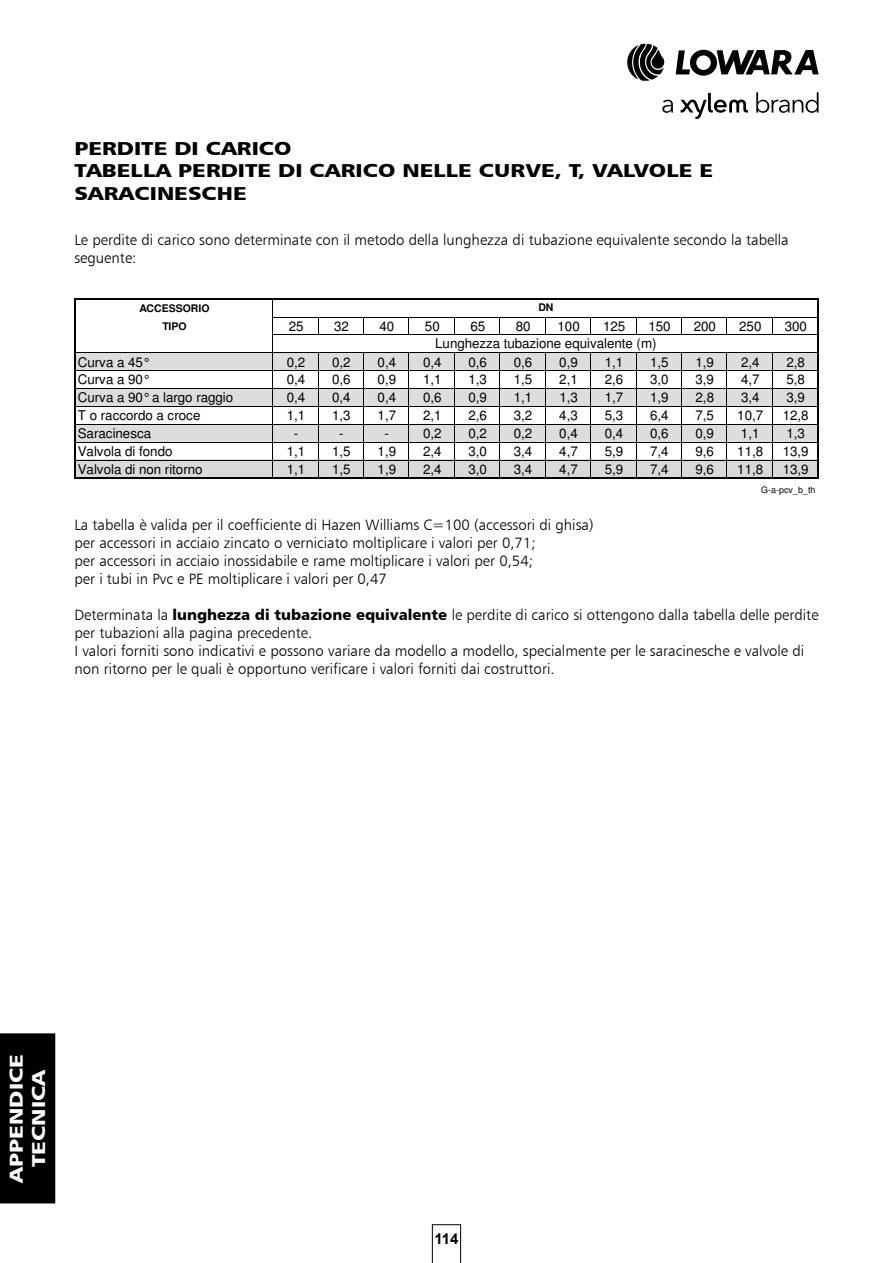
<style>
.page{position:relative;width:893px;height:1263px;background:#fff}
.page>*{position:absolute;margin:0;border:0;box-sizing:border-box;transform-origin:0 0}
.t1{font:18.75px/22.5px "Humanist 777 BT Black B";color:#000;scale:1.2 1}
.t2{font:18.75px/22.5px "Humanist 777 BT Black B";color:#fff;text-align:center;scale:1.2 1}
.t3{font:15px/18px "Humanist 777 BT Light B";color:#000}
.t4{font:700 15px "Arial";color:#000}
.t5{font:13.35px "Helvetica";letter-spacing:-.005em;color:#000}
.t6{font:700 10.5px/17.9px "Helvetica";color:#000;text-align:center}
.t7{font:9px "Helvetica";color:#000}
.s1{font-family:"Humanist 777 BT Black B"}
</style>
<div class="page">
<svg style="left:627px;top:44px;width:38px;height:37px"></svg>
<svg style="left:676px;top:50px;width:143px;height:26px"></svg>
<svg style="left:662px;top:100px;width:11px;height:13px"></svg>
<svg style="left:756px;top:92px;width:63px;height:21px"></svg>
<svg style="left:680px;top:93px;width:68px;height:26px"></svg>
<svg style="left:432px;top:1224px;width:29px;height:1px"></svg>
<hr style="left:432px;top:1225px;width:1px;height:38px;background:#000">
<hr style="left:460px;top:1225px;width:1px;height:38px;background:#000">
<div style="left:76px;top:353px;width:742px;height:18px;background:#ddd"></div>
<div style="left:76px;top:388px;width:742px;height:18px;background:#ddd"></div>
<div style="left:76px;top:424px;width:742px;height:18px;background:#ddd"></div>
<div style="left:76px;top:460px;width:742px;height:18px;background:#d9d9d9"></div>
<svg style="left:318px;top:318px;width:1px;height:17px"></svg>
<svg style="left:363px;top:318px;width:1px;height:17px"></svg>
<svg style="left:454px;top:318px;width:1px;height:17px"></svg>
<svg style="left:545px;top:318px;width:1px;height:17px"></svg>
<svg style="left:590px;top:318px;width:1px;height:17px"></svg>
<svg style="left:636px;top:318px;width:1px;height:17px"></svg>
<svg style="left:681px;top:318px;width:1px;height:17px"></svg>
<svg style="left:772px;top:318px;width:1px;height:17px"></svg>
<hr style="left:74px;top:298px;width:2px;height:180px;background:#000">
<hr style="left:273px;top:300px;width:1px;height:177px;background:#000">
<hr style="left:817px;top:300px;width:1px;height:178px;background:#000">
<hr style="left:318px;top:353px;width:1px;height:124px;background:#000">
<hr style="left:363px;top:353px;width:1px;height:124px;background:#000">
<hr style="left:409px;top:353px;width:1px;height:124px;background:#000">
<hr style="left:454px;top:353px;width:1px;height:124px;background:#000">
<hr style="left:500px;top:353px;width:1px;height:124px;background:#000">
<hr style="left:545px;top:353px;width:1px;height:124px;background:#000">
<hr style="left:590px;top:353px;width:1px;height:124px;background:#000">
<hr style="left:636px;top:353px;width:1px;height:124px;background:#000">
<hr style="left:681px;top:353px;width:1px;height:124px;background:#000">
<hr style="left:727px;top:353px;width:1px;height:124px;background:#000">
<hr style="left:772px;top:353px;width:1px;height:124px;background:#000">
<hr style="left:76px;top:298px;width:742px;height:2px;background:#000">
<hr style="left:273px;top:317px;width:544px;height:1px;background:#000">
<hr style="left:273px;top:335px;width:544px;height:1px;background:#000">
<hr style="left:76px;top:353px;width:741px;height:1px;background:#000">
<hr style="left:76px;top:371px;width:741px;height:1px;background:#000">
<hr style="left:76px;top:388px;width:741px;height:1px;background:#000">
<hr style="left:76px;top:406px;width:741px;height:1px;background:#000">
<hr style="left:76px;top:424px;width:741px;height:1px;background:#000">
<hr style="left:76px;top:442px;width:741px;height:1px;background:#000">
<hr style="left:76px;top:460px;width:741px;height:1px;background:#000">
<hr style="left:76px;top:477px;width:742px;height:1px;background:#000">
<div style="left:0;top:1033px;width:55px;height:170px;background:#000"></div>
<p class="t1" style="left:74px;top:136px;width:534px">PERDITE DI CARICO<br>TABELLA PERDITE DI CARICO NELLE CURVE, T, VALVOLE E<br>SARACINESCHE</p>
<p class="t3" style="left:74px;top:231px;width:716px">Le perdite di carico sono determinate con il metodo della lunghezza di tubazione equivalente secondo la tabella seguente:</p>
<p class="t6" style="left:139px;top:299px;width:72px">ACCESSORIO<br>TIPO</p>
<p class="t6" style="left:538px;top:299px;width:17px">DN</p>
<p class="t5" style="left:435px;top:338px;width:223px">Lunghezza tubazione equivalente (m)</p>
<p class="t5" style="left:289px;top:321px;width:16px">25</p>
<p class="t5" style="left:334px;top:321px;width:16px">32</p>
<p class="t5" style="left:380px;top:321px;width:16px">40</p>
<p class="t5" style="left:425px;top:321px;width:16px">50</p>
<p class="t5" style="left:470px;top:321px;width:16px">65</p>
<p class="t5" style="left:516px;top:321px;width:16px">80</p>
<p class="t5" style="left:558px;top:321px;width:24px">100</p>
<p class="t5" style="left:603px;top:321px;width:24px">125</p>
<p class="t5" style="left:648px;top:321px;width:24px">150</p>
<p class="t5" style="left:694px;top:321px;width:24px">200</p>
<p class="t5" style="left:739px;top:321px;width:24px">250</p>
<p class="t5" style="left:785px;top:321px;width:24px">300</p>
<p class="t5" style="left:78px;top:357px;width:75px">Curva a 45°</p>
<p class="t5" style="left:287px;top:357px;width:20px">0,2</p>
<p class="t5" style="left:332px;top:357px;width:20px">0,2</p>
<p class="t5" style="left:378px;top:357px;width:20px">0,4</p>
<p class="t5" style="left:423px;top:357px;width:20px">0,4</p>
<p class="t5" style="left:468px;top:357px;width:20px">0,6</p>
<p class="t5" style="left:514px;top:357px;width:20px">0,6</p>
<p class="t5" style="left:559px;top:357px;width:20px">0,9</p>
<p class="t5" style="left:605px;top:357px;width:20px">1,1</p>
<p class="t5" style="left:650px;top:357px;width:20px">1,5</p>
<p class="t5" style="left:696px;top:357px;width:20px">1,9</p>
<p class="t5" style="left:741px;top:357px;width:20px">2,4</p>
<p class="t5" style="left:786px;top:357px;width:20px">2,8</p>
<p class="t5" style="left:78px;top:375px;width:75px">Curva a 90°</p>
<p class="t5" style="left:287px;top:375px;width:20px">0,4</p>
<p class="t5" style="left:332px;top:375px;width:20px">0,6</p>
<p class="t5" style="left:378px;top:375px;width:20px">0,9</p>
<p class="t5" style="left:423px;top:375px;width:20px">1,1</p>
<p class="t5" style="left:468px;top:375px;width:20px">1,3</p>
<p class="t5" style="left:514px;top:375px;width:20px">1,5</p>
<p class="t5" style="left:559px;top:375px;width:20px">2,1</p>
<p class="t5" style="left:605px;top:375px;width:20px">2,6</p>
<p class="t5" style="left:650px;top:375px;width:20px">3,0</p>
<p class="t5" style="left:696px;top:375px;width:20px">3,9</p>
<p class="t5" style="left:741px;top:375px;width:20px">4,7</p>
<p class="t5" style="left:786px;top:375px;width:20px">5,8</p>
<p class="t5" style="left:78px;top:392px;width:157px">Curva a 90° a largo raggio</p>
<p class="t5" style="left:287px;top:392px;width:20px">0,4</p>
<p class="t5" style="left:332px;top:392px;width:20px">0,4</p>
<p class="t5" style="left:378px;top:392px;width:20px">0,4</p>
<p class="t5" style="left:423px;top:392px;width:20px">0,6</p>
<p class="t5" style="left:468px;top:392px;width:20px">0,9</p>
<p class="t5" style="left:514px;top:392px;width:20px">1,1</p>
<p class="t5" style="left:559px;top:392px;width:20px">1,3</p>
<p class="t5" style="left:605px;top:392px;width:20px">1,7</p>
<p class="t5" style="left:650px;top:392px;width:20px">1,9</p>
<p class="t5" style="left:696px;top:392px;width:20px">2,8</p>
<p class="t5" style="left:741px;top:392px;width:20px">3,4</p>
<p class="t5" style="left:786px;top:392px;width:20px">3,9</p>
<p class="t5" style="left:78px;top:410px;width:124px">T o raccordo a croce</p>
<p class="t5" style="left:287px;top:410px;width:20px">1,1</p>
<p class="t5" style="left:332px;top:410px;width:20px">1,3</p>
<p class="t5" style="left:378px;top:410px;width:20px">1,7</p>
<p class="t5" style="left:423px;top:410px;width:20px">2,1</p>
<p class="t5" style="left:468px;top:410px;width:20px">2,6</p>
<p class="t5" style="left:514px;top:410px;width:20px">3,2</p>
<p class="t5" style="left:559px;top:410px;width:20px">4,3</p>
<p class="t5" style="left:605px;top:410px;width:20px">5,3</p>
<p class="t5" style="left:650px;top:410px;width:20px">6,4</p>
<p class="t5" style="left:696px;top:410px;width:20px">7,5</p>
<p class="t5" style="left:737px;top:410px;width:27px">10,7</p>
<p class="t5" style="left:783px;top:410px;width:27px">12,8</p>
<p class="t5" style="left:78px;top:428px;width:75px">Saracinesca</p>
<p class="t5" style="left:294px;top:428px;width:6px">-</p>
<p class="t5" style="left:339px;top:428px;width:6px">-</p>
<p class="t5" style="left:385px;top:428px;width:6px">-</p>
<p class="t5" style="left:423px;top:428px;width:20px">0,2</p>
<p class="t5" style="left:468px;top:428px;width:20px">0,2</p>
<p class="t5" style="left:514px;top:428px;width:20px">0,2</p>
<p class="t5" style="left:559px;top:428px;width:20px">0,4</p>
<p class="t5" style="left:605px;top:428px;width:20px">0,4</p>
<p class="t5" style="left:650px;top:428px;width:20px">0,6</p>
<p class="t5" style="left:696px;top:428px;width:20px">0,9</p>
<p class="t5" style="left:741px;top:428px;width:20px">1,1</p>
<p class="t5" style="left:786px;top:428px;width:20px">1,3</p>
<p class="t5" style="left:78px;top:446px;width:96px">Valvola di fondo</p>
<p class="t5" style="left:287px;top:446px;width:20px">1,1</p>
<p class="t5" style="left:332px;top:446px;width:20px">1,5</p>
<p class="t5" style="left:378px;top:446px;width:20px">1,9</p>
<p class="t5" style="left:423px;top:446px;width:20px">2,4</p>
<p class="t5" style="left:468px;top:446px;width:20px">3,0</p>
<p class="t5" style="left:514px;top:446px;width:20px">3,4</p>
<p class="t5" style="left:559px;top:446px;width:20px">4,7</p>
<p class="t5" style="left:605px;top:446px;width:20px">5,9</p>
<p class="t5" style="left:650px;top:446px;width:20px">7,4</p>
<p class="t5" style="left:696px;top:446px;width:20px">9,6</p>
<p class="t5" style="left:737px;top:446px;width:27px">11,8</p>
<p class="t5" style="left:783px;top:446px;width:27px">13,9</p>
<p class="t5" style="left:78px;top:464px;width:126px">Valvola di non ritorno</p>
<p class="t5" style="left:287px;top:464px;width:20px">1,1</p>
<p class="t5" style="left:332px;top:464px;width:20px">1,5</p>
<p class="t5" style="left:378px;top:464px;width:20px">1,9</p>
<p class="t5" style="left:423px;top:464px;width:20px">2,4</p>
<p class="t5" style="left:468px;top:464px;width:20px">3,0</p>
<p class="t5" style="left:514px;top:464px;width:20px">3,4</p>
<p class="t5" style="left:559px;top:464px;width:20px">4,7</p>
<p class="t5" style="left:605px;top:464px;width:20px">5,9</p>
<p class="t5" style="left:650px;top:464px;width:20px">7,4</p>
<p class="t5" style="left:696px;top:464px;width:20px">9,6</p>
<p class="t5" style="left:737px;top:464px;width:27px">11,8</p>
<p class="t5" style="left:783px;top:464px;width:27px">13,9</p>
<p class="t7" style="left:761px;top:486px;width:56px">G-a-pcv_b_th</p>
<p class="t3" style="left:74px;top:516px;width:521px">La tabella è valida per il coefficiente di Hazen Williams C=100 (accessori di ghisa) per accessori in acciaio zincato o verniciato moltiplicare i valori per 0,71;<br>per accessori in acciaio inossidabile e rame moltiplicare i valori per 0,54;<br>per i tubi in Pvc e PE moltiplicare i valori per 0,47</p>
<p class="t3" style="left:74px;top:606px;width:746px">Determinata la <span class="s1">lunghezza di tubazione equivalente</span> le perdite di carico si ottengono dalla tabella delle perdite per tubazioni alla pagina precedente.<br>I valori forniti sono indicativi e possono variare da modello a modello, specialmente per le saracinesche e valvole di non ritorno per le quali è opportuno verificare i valori forniti dai costruttori.</p>
<p class="t2" style="left:4px;top:1182px;width:109px;rotate:-90deg">APPENDICE<br>TECNICA</p>
<p class="t4" style="left:434px;top:1229px;width:26px">114</p>
</div>
